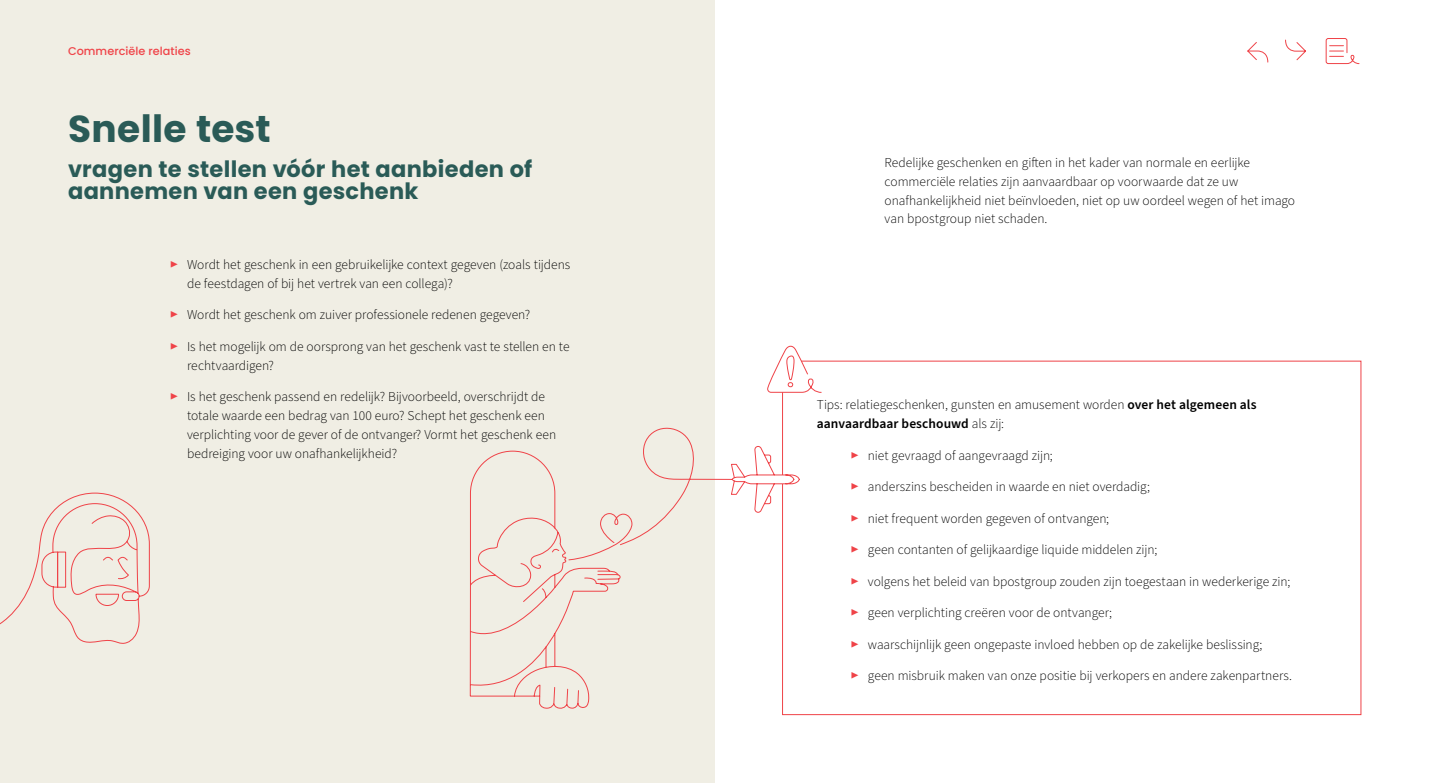
<style>
.page{position:relative;width:1429px;height:783px;background:#fff}
.page>*{position:absolute;margin:0;border:0;box-sizing:border-box;transform-origin:0 0}
.t1{font:700 37.5px "Poppins";letter-spacing:.01em;color:#2a5b57}
.t2{font:700 22.5px/22.5px "Poppins";letter-spacing:.015em;color:#2a5b57}
.t3{font:300 13.5px/18.8px "Source Sans Pro";color:#000}
.t4{font:500 11.25px "Poppins";letter-spacing:.005em;color:#ef4348}
.s1{color:#ef4348}
.s2{font-weight:600}
</style>
<div class="page">
<div style="left:0;top:0;width:714px;height:782px;background:#f0eee4"></div>
<svg style="left:0;top:492px;width:150px;height:152px"></svg>
<svg style="left:767px;top:345px;width:55px;height:48px"></svg>
<svg style="left:470px;top:422px;width:330px;height:343px"></svg>
<svg style="left:1325px;top:38px;width:34px;height:26px"></svg>
<svg style="left:1285px;top:39px;width:21px;height:22px"></svg>
<svg style="left:1247px;top:42px;width:21px;height:21px"></svg>
<p class="t4" style="left:68px;top:44px;width:124px">Commerciële relaties</p>
<h1 class="t1" style="left:68px;top:107px;width:204px">Snelle test</h1>
<h2 class="t2" style="left:68px;top:158px;width:466px">vragen te stellen vóór het aanbieden of aannemen van een geschenk</h2>
<p class="t3" style="left:884px;top:153px;width:412px">Redelijke geschenken en giften in het kader van normale en eerlijke commerciële relaties zijn aanvaardbaar op voorwaarde dat ze uw onafhankelijkheid niet beïnvloeden, niet op uw oordeel wegen of het imago van bpostgroup niet schaden.</p>
<p class="t3" style="left:187px;top:256px;width:385px;text-indent:-17px"><span class="s1">▶</span> Wordt het geschenk in een gebruikelijke context gegeven (zoals tijdens de feestdagen of bij het vertrek van een collega)?</p>
<p class="t3" style="left:170px;top:306px;width:361px"><span class="s1">▶</span> Wordt het geschenk om zuiver professionele redenen gegeven?</p>
<p class="t3" style="left:187px;top:337px;width:384px;text-indent:-17px"><span class="s1">▶</span> Is het mogelijk om de oorsprong van het geschenk vast te stellen en te rechtvaardigen?</p>
<p class="t3" style="left:187px;top:388px;width:370px;text-indent:-17px"><span class="s1">▶</span> Is het geschenk passend en redelijk? Bijvoorbeeld, overschrijdt de totale waarde een bedrag van 100 euro? Schept het geschenk een verplichting voor de gever of de ontvanger? Vormt het geschenk een bedreiging voor uw onafhankelijkheid?</p>
<p class="t3" style="left:817px;top:396px;width:441px">Tips: relatiegeschenken, gunsten en amusement worden <span class="s2">over het algemeen als aanvaardbaar beschouwd</span> als zij:</p>
<p class="t3" style="left:851px;top:446px;width:203px"><span class="s1">▶</span> niet gevraagd of aangevraagd zijn;</p>
<p class="t3" style="left:851px;top:477px;width:301px"><span class="s1">▶</span> anderszins bescheiden in waarde en niet overdadig;</p>
<p class="t3" style="left:851px;top:509px;width:260px"><span class="s1">▶</span> niet frequent worden gegeven of ontvangen;</p>
<p class="t3" style="left:851px;top:540px;width:308px"><span class="s1">▶</span> geen contanten of gelijkaardige liquide middelen zijn;</p>
<p class="t3" style="left:851px;top:572px;width:441px"><span class="s1">▶</span> volgens het beleid van bpostgroup zouden zijn toegestaan in wederkerige zin;</p>
<p class="t3" style="left:851px;top:603px;width:263px"><span class="s1">▶</span> geen verplichting creëren voor de ontvanger;</p>
<p class="t3" style="left:851px;top:635px;width:413px"><span class="s1">▶</span> waarschijnlijk geen ongepaste invloed hebben op de zakelijke beslissing;</p>
<p class="t3" style="left:851px;top:666px;width:443px"><span class="s1">▶</span> geen misbruik maken van onze positie bij verkopers en andere zakenpartners.</p>
</div>
